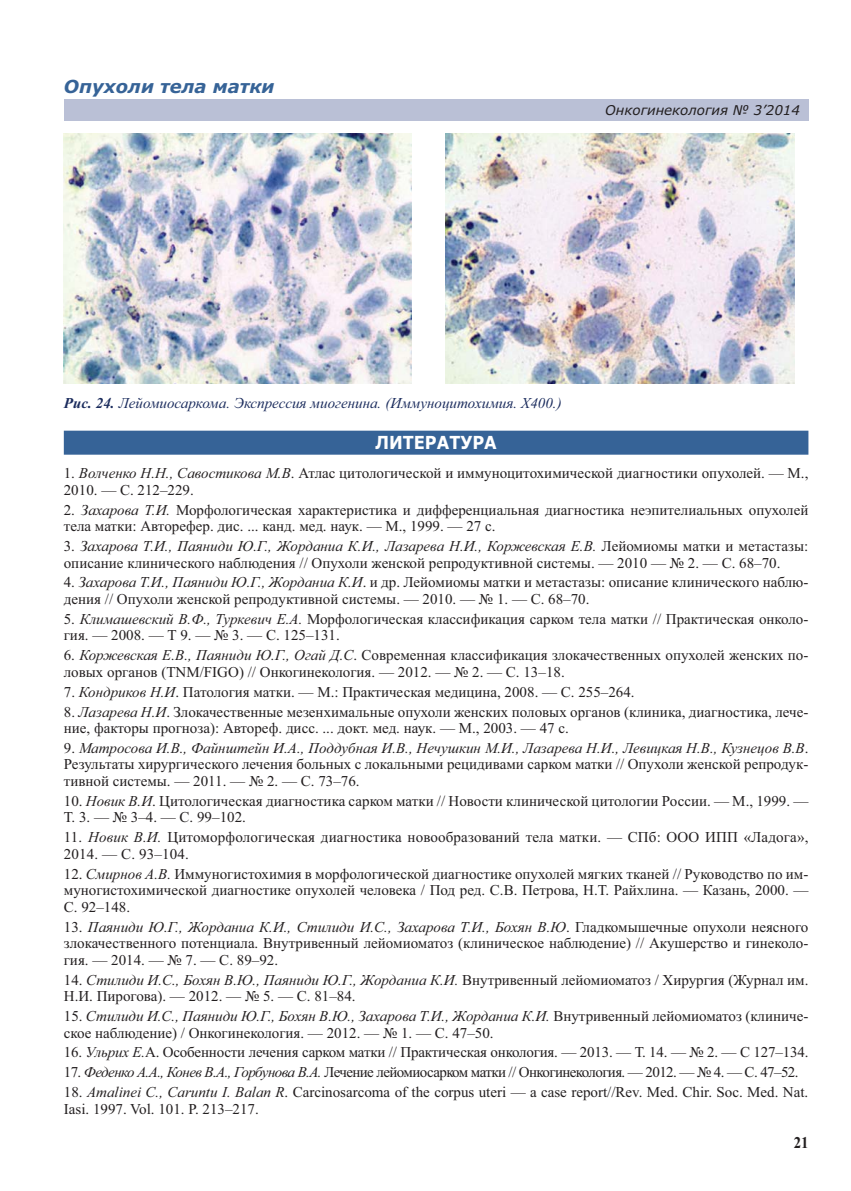
<style>
.page{position:relative;width:851px;height:1191px;background:#fff}
.page>*{position:absolute;margin:0;border:0;box-sizing:border-box;transform-origin:0 0}
.t1{font:italic 700 18px "Verdana";color:#366397}
.t2{font:700 18px "Verdana";color:#fff;scale:.9 1}
.t3{font:700 16.5px "Times New Roman";color:#231f20;scale:.9 1}
.t4{font:15px/16.5px "Times New Roman";color:#231f20}
.t5{font:15px "Times New Roman";letter-spacing:-.04em;color:#231f20}
.t6{font:italic 15px "Times New Roman";color:#1b2c5d}
.t7{font:italic 13.5px "Verdana";color:#231f20}
.s1{font-weight:700}
.s2{font-style:italic}
</style>
<div class="page">
<div style="left:64px;top:99px;width:744px;height:21px;background:#bac0d6"></div>
<div style="left:64px;top:431px;width:744px;height:24px;background:#366397"></div>
<img style="left:64px;top:134px;width:347px;height:250px">
<img style="left:445px;top:134px;width:349px;height:250px">
<p class="t1" style="left:64px;top:80px;width:212px">Опухоли тела матки</p>
<p class="t7" style="left:605px;top:105px;width:196px">Онкогинекология № 3’2014</p>
<p class="t6" style="left:64px;top:398px;width:499px"><span class="s1">Рис. 24.</span> Лейомиосаркома. Экспрессия миогенина. (Иммуноцитохимия. Х400.)</p>
<p class="t2" style="left:375px;top:432px;width:136px">ЛИТЕРАТУРА</p>
<p class="t4" style="left:64px;top:466px;width:746px">1. <span class="s2">Волченко Н.Н., Савостикова М.В</span>. Атлас цитологической и иммуноцитохимической диагностики опухолей. — М.,<br>2010. — С. 212–229.</p>
<p class="t4" style="left:64px;top:503px;width:746px">2. <span class="s2">Захарова Т.И.</span> Морфологическая характеристика и дифференциальная диагностика неэпителиальных опухолей тела матки: Авторефер. дис. ... канд. мед. наук. — М., 1999. — 27 с.</p>
<p class="t4" style="left:64px;top:539px;width:746px">3. <span class="s2">Захарова Т.И., Паяниди Ю.Г., Жорданиа К.И., Лазарева Н.И., Коржевская Е.В.</span> Лейомиомы матки и метастазы: описание клинического наблюдения // Опухоли женской репродуктивной системы. — 2010 — № 2. — С. 68–70.</p>
<p class="t4" style="left:64px;top:575px;width:746px">4. <span class="s2">Захарова Т.И., Паяниди Ю.Г., Жорданиа К.И</span>. и др. Лейомиомы матки и метастазы: описание клинического наблю&shy;дения // Опухоли женской репродуктивной системы. — 2010. — № 1. — С. 68–70.</p>
<p class="t4" style="left:64px;top:612px;width:746px">5. <span class="s2">Климашевский В.Ф., Туркевич Е.А.</span> Морфологическая классификация сарком тела матки // Практическая онколо&shy;гия. — 2008. — Т 9. — № 3. — С. 125–131.</p>
<p class="t4" style="left:64px;top:648px;width:746px">6. <span class="s2">Коржевская Е.В., Паяниди Ю.Г., Огай Д.С</span>. Современная классификация злокачественных опухолей женских по&shy;ловых органов (TNM/FIGO) // Онкогинекология. — 2012. — № 2. — С. 13–18.</p>
<p class="t4" style="left:64px;top:685px;width:572px">7. <span class="s2">Кондриков Н.И</span>. Патология матки. — М.: Практическая медицина, 2008. — С. 255–264.</p>
<p class="t4" style="left:64px;top:704px;width:746px">8. <span class="s2">Лазарева Н.И</span>. Злокачественные мезенхимальные опухоли женских половых органов (клиника, диагностика, лече&shy;ние, факторы прогноза): Автореф. дисс. ... докт. мед. наук. — М., 2003. — 47 с.</p>
<p class="t4" style="left:64px;top:741px;width:746px;text-align:justify">9. <span class="s2">Матросова И.В., Файнштейн И.А., Поддубная И.В., Нечушкин М.И., Лазарева Н.И., Левицкая Н.В., Кузнецов В.В</span>.<br>Результаты хирургического лечения больных с локальными рецидивами сарком матки // Опухоли женской репродук&shy;тивной системы. — 2011. — № 2. — С. 73–76.</p>
<p class="t4" style="left:64px;top:794px;width:746px">10. <span class="s2">Новик В.И</span>. Цитологическая диагностика сарком матки // Новости клинической цитологии России. — М., 1999. —<br>Т. 3. — № 3–4. — С. 99–102.</p>
<p class="t4" style="left:64px;top:830px;width:746px">11. <span class="s2">Новик В.И.</span> Цитоморфологическая диагностика новообразований тела матки. — СПб: ООО ИПП «Ладога»,<br>2014. — С. 93–104.</p>
<p class="t4" style="left:64px;top:867px;width:746px;text-align:justify">12. <span class="s2">Смирнов А.В.</span> Иммуногистохимия в морфологической диагностике опухолей мягких тканей // Руководство по им&shy;муногистохимической диагностике опухолей человека / Под ред. С.В. Петрова, Н.Т. Райхлина. — Казань, 2000. — С. 92–148.</p>
<p class="t4" style="left:64px;top:919px;width:746px;text-align:justify">13. <span class="s2">Паяниди Ю.Г., Жорданиа К.И., Стилиди И.С., Захарова Т.И., Бохян В.Ю</span>. Гладкомышечные опухоли неясного злокачественного потенциала. Внутривенный лейомиоматоз (клиническое наблюдение) // Акушерство и гинеколо&shy;гия. — 2014. — № 7. — С. 89–92.</p>
<p class="t4" style="left:64px;top:972px;width:746px">14. <span class="s2">Стилиди И.С., Бохян В.Ю., Паяниди Ю.Г., Жорданиа К.И.</span> Внутривенный лейомиоматоз / Хирургия (Журнал им.<br>Н.И. Пирогова). — 2012. — № 5. — С. 81–84.</p>
<p class="t4" style="left:64px;top:1009px;width:746px">15. <span class="s2">Стилиди И.С., Паяниди Ю.Г., Бохян В.Ю., Захарова Т.И., Жорданиа К.И.</span> Внутривенный лейомиоматоз (клиниче&shy;ское наблюдение) / Онкогинекология. — 2012. — № 1. — С. 47–50.</p>
<p class="t4" style="left:64px;top:1045px;width:746px">16. <span class="s2">Ульрих Е.</span>А. Особенности лечения сарком матки // Практическая онкология. — 2013. — Т. 14. — № 2. — С 127–134.</p>
<p class="t5" style="left:64px;top:1067px;width:736px">17. <span class="s2">Феденко А.А., Конев В.А., Горбунова В.А.</span> Лечение лейомиосарком матки // Онкогинекология. — 2012. — № 4. — С. 47–52.</p>
<p class="t4" style="left:64px;top:1085px;width:746px">18. <span class="s2">Amalinei C., Caruntu I. Balan R</span>. Carcinosarcoma of the corpus uteri — a case report//Rev. Med. Chir. Soc. Med. Nat.<br>Iasi. 1997. Vol. 101. P. 213–217.</p>
<p class="t3" style="left:793px;top:1137px;width:18px">21</p>
</div>
